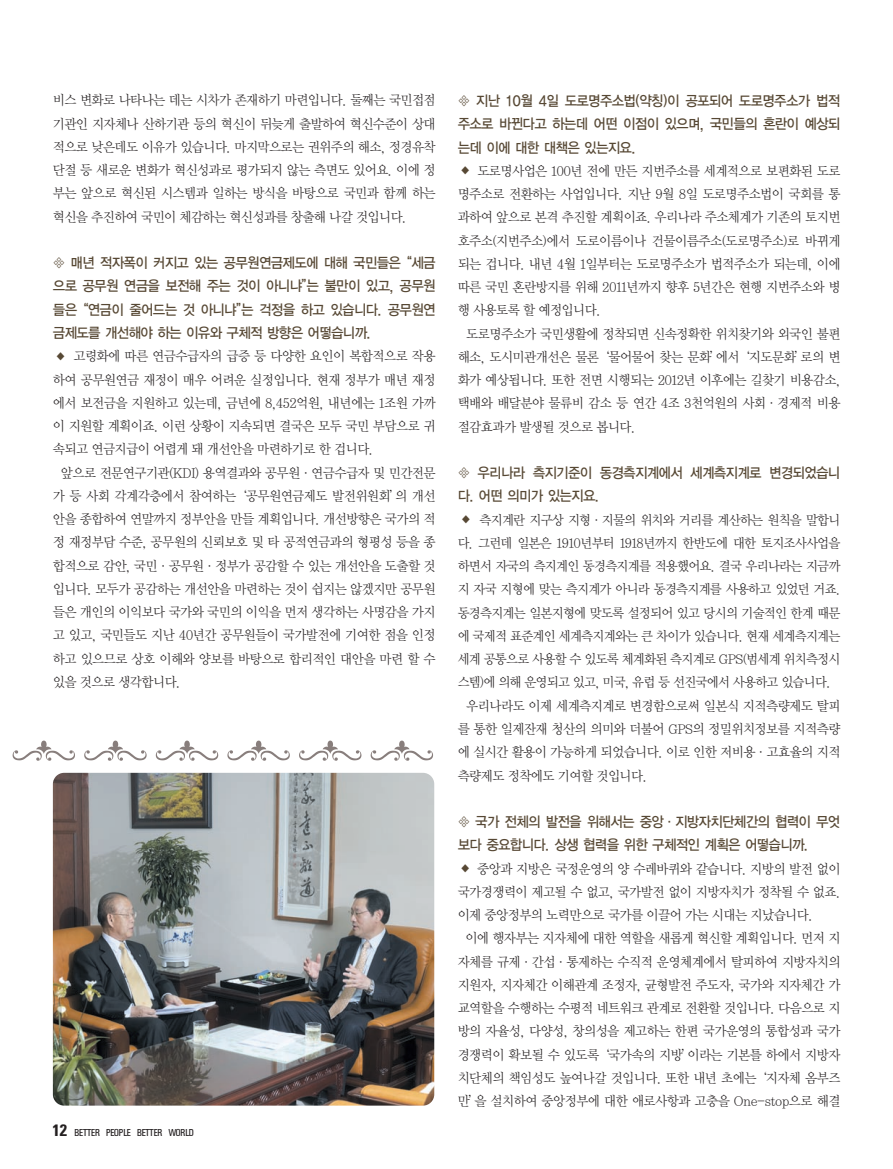
<style>
.page{position:relative;width:893px;height:1169px;background:#fff}
.page>*{position:absolute;margin:0;border:0;box-sizing:border-box;transform-origin:0 0}
.t1{font:14.25px/23.2px "YGO13";letter-spacing:-.11em;color:#574834;text-align:justify;scale:.93 1}
.t2{font:13.5px/23.2px "Y Mj O12";letter-spacing:-.095em;color:#231f20;text-align:justify;scale:.95 1}
.t3{font:13.35px/23.2px "Y Mj O12";letter-spacing:-.11em;color:#231f20;text-align:justify;scale:.95 1}
.t4{font:10.5px "Universal Condensed";color:#231f20}
.s1{font-family:"Univers";font-weight:700;font-stretch:condensed;font-size:16.5px}
.s2{font-size:13.35px}
</style>
<div class="page">
<img style="left:53px;top:772px;width:381px;height:333px;border-radius:11px">
<svg style="left:13px;top:740px;width:62px;height:20px"></svg>
<svg style="left:84px;top:740px;width:63px;height:20px"></svg>
<svg style="left:156px;top:740px;width:62px;height:20px"></svg>
<svg style="left:227px;top:740px;width:63px;height:20px"></svg>
<svg style="left:299px;top:740px;width:62px;height:20px"></svg>
<svg style="left:370px;top:740px;width:63px;height:20px"></svg>
<p class="t2" style="left:53px;top:89px;width:405px">비스 변화로 나타나는 데는 시차가 존재하기 마련입니다. 둘째는 국민접점 기관인 지자체나 산하기관 등의 혁신이 뒤늦게 출발하여 혁신수준이 상대 적으로 낮은데도 이유가 있습니다. 마지막으로는 권위주의 해소, 정경유착 단절 등 새로운 변화가 혁신성과로 평가되지 않는 측면도 있어요. 이에 정 부는 앞으로 혁신된 시스템과 일하는 방식을 바탕으로 국민과 함께 하는 혁신을 추진하여 국민이 체감하는 혁신성과를 창출해 나갈 것입니다.</p>
<p class="t1" style="left:53px;top:252px;width:414px;text-indent:18px">매년 적자폭이 커지고 있는 공무원연금제도에 대해 국민들은“세금 으로 공무원 연금을 보전해 주는 것이 아니냐”는 불만이 있고, 공무원 들은“연금이 줄어드는 것 아니냐”는 걱정을 하고 있습니다. 공무원연 금제도를 개선해야 하는 이유와 구체적 방향은 어떻습니까.</p>
<p class="t2" style="left:73px;top:345px;width:383px">고령화에 따른 연금수급자의 급증 등 다양한 요인이 복합적으로 작용</p>
<p class="t2" style="left:53px;top:368px;width:405px">하여 공무원연금 재정이 매우 어려운 실정입니다. 현재 정부가 매년 재정</p>
<p class="t2" style="left:53px;top:392px;width:405px">에서 보전금을 지원하고 있는데, 금년에 8,452억원, 내년에는 1조원 가까</p>
<p class="t2" style="left:53px;top:415px;width:405px">이 지원할 계획이죠. 이런 상황이 지속되면 결국은 모두 국민 부담으로 귀</p>
<p class="t2" style="left:53px;top:438px;width:339px">속되고 연금지급이 어렵게 돼 개선안을 마련하기로 한 겁니다.</p>
<p class="t2" style="left:61px;top:461px;width:397px">앞으로 전문연구기관(KDI) 용역결과와 공무원∙연금수급자 및 민간전문</p>
<p class="t2" style="left:53px;top:485px;width:405px">가 등 사회 각계각층에서 참여하는‘공무원연금제도 발전위원회’의 개선</p>
<p class="t2" style="left:53px;top:508px;width:405px">안을 종합하여 연말까지 정부안을 만들 계획입니다. 개선방향은 국가의 적</p>
<p class="t2" style="left:53px;top:531px;width:405px">정 재정부담 수준, 공무원의 신뢰보호 및 타 공적연금과의 형평성 등을 종</p>
<p class="t2" style="left:53px;top:554px;width:405px">합적으로 감안, 국민∙공무원∙정부가 공감할 수 있는 개선안을 도출할 것</p>
<p class="t2" style="left:53px;top:578px;width:405px">입니다. 모두가 공감하는 개선안을 마련하는 것이 쉽지는 않겠지만 공무원</p>
<p class="t2" style="left:53px;top:601px;width:405px">들은 개인의 이익보다 국가와 국민의 이익을 먼저 생각하는 사명감을 가지</p>
<p class="t2" style="left:53px;top:624px;width:405px">고 있고, 국민들도 지난 40년간 공무원들이 국가발전에 기여한 점을 인정</p>
<p class="t2" style="left:53px;top:647px;width:405px">하고 있으므로 상호 이해와 양보를 바탕으로 합리적인 대안을 마련 할 수</p>
<p class="t2" style="left:53px;top:671px;width:137px">있을 것으로 생각합니다.</p>
<p class="t4" style="left:53px;top:1129px;width:143px"><span class="s1">12</span> BETTER PEOPLE BETTER WORLD</p>
<p class="t1" style="left:457px;top:90px;width:414px;text-indent:18px">지난 10월 4일 도로명주소법(약칭)이 공포되어 도로명주소가 법적 주소로 바뀐다고 하는데 어떤 이점이 있으며, 국민들의 혼란이 예상되 는데 이에 대한 대책은 있는지요.</p>
<p class="t2" style="left:457px;top:160px;width:405px;text-indent:20px">도로명사업은 100년 전에 만든 지번주소를 세계적으로 보편화된 도로 명주소로 전환하는 사업입니다. 지난 9월 8일 도로명주소법이 국회를 통 과하여 앞으로 본격 추진할 계획이죠. 우리나라 주소체계가 기존의 토지번 호주소(지번주소)에서 도로이름이나 건물이름주소(도로명주소)로 바뀌게 되는 겁니다. 내년 4월 1일부터는 도로명주소가 법적주소가 되는데, 이에 따른 국민 혼란방지를 위해 2011년까지 향후 5년간은 현행 지번주소와 병 행 사용토록 할 예정입니다.</p>
<p class="t2" style="left:457px;top:323px;width:405px;text-indent:9px">도로명주소가 국민생활에 정착되면 신속정확한 위치찾기와 외국인 불편 해소, 도시미관개선은 물론‘물어물어 찾는 문화’에서‘지도문화’로의 변 화가 예상됩니다. 또한 전면 시행되는 2012년 이후에는 길찾기 비용감소, 택배와 배달분야 물류비 감소 등 연간 4조 3천억원의 사회∙경제적 비용 절감효과가 발생될 것으로 봅니다.</p>
<p class="t1" style="left:457px;top:462px;width:414px;text-indent:20px">우리나라 측지기준이 동경측지계에서 세계측지계로 변경되었습니 다. 어떤 의미가 있는지요.</p>
<p class="t3" style="left:457px;top:509px;width:405px;text-indent:22px">측지계란 지구상 지형∙지물의 위치와 거리를 계산하는 원칙을 말합니 다. 그런데 일본은 1910년부터 1918년까지 한반도에 대한 토지조사사업을 하면서 자국의 측지계인 동경측지계를 적용했어요. 결국 우리나라는 지금까 지 자국 지형에 맞는 측지계가 아니라 동경측지계를 사용하고 있었던 거죠. 동경측지계는 일본지형에 맞도록 설정되어 있고 당시의 기술적인 한계 때문 에 국제적 표준계인 세계측지계와는 큰 차이가 있습니다. 현재 세계측지계는 세계 공통으로 사용할 수 있도록 체계화된 측지계로 GPS(범세계 위치측정시 스템)에 의해 운영되고 있고, 미국, 유럽 등 선진국에서 사용하고 있습니다.</p>
<p class="t2" style="left:457px;top:695px;width:405px;text-indent:9px">우리나라도 이제 세계측지계로 변경함으로써 일본식 지적측량제도 탈피 를 통한 일제잔재 청산의 의미와 더불어 <span class="s2">GPS</span>의 정밀위치정보를 지적측량 에 실시간 활용이 가능하게 되었습니다. 이로 인한 저비용∙고효율의 지적 측량제도 정착에도 기여할 것입니다.</p>
<p class="t1" style="left:457px;top:811px;width:414px;text-indent:18px">국가 전체의 발전을 위해서는 중앙∙지방자치단체간의 협력이 무엇 보다 중요합니다. 상생 협력을 위한 구체적인 계획은 어떻습니까.</p>
<p class="t2" style="left:477px;top:857px;width:384px">중앙과 지방은 국정운영의 양 수레바퀴와 같습니다. 지방의 발전 없이</p>
<p class="t2" style="left:457px;top:881px;width:405px">국가경쟁력이 제고될 수 없고, 국가발전 없이 지방자치가 정착될 수 없죠.</p>
<p class="t2" style="left:457px;top:904px;width:376px">이제 중앙정부의 노력만으로 국가를 이끌어 가는 시대는 지났습니다.</p>
<p class="t2" style="left:465px;top:927px;width:397px">이에 행자부는 지자체에 대한 역할을 새롭게 혁신할 계획입니다. 먼저 지</p>
<p class="t2" style="left:457px;top:950px;width:405px">자체를 규제∙간섭∙통제하는 수직적 운영체계에서 탈피하여 지방자치의</p>
<p class="t2" style="left:457px;top:974px;width:405px">지원자, 지자체간 이해관계 조정자, 균형발전 주도자, 국가와 지자체간 가</p>
<p class="t2" style="left:457px;top:997px;width:405px">교역할을 수행하는 수평적 네트워크 관계로 전환할 것입니다. 다음으로 지</p>
<p class="t2" style="left:457px;top:1020px;width:405px">방의 자율성, 다양성, 창의성을 제고하는 한편 국가운영의 통합성과 국가</p>
<p class="t2" style="left:457px;top:1043px;width:405px">경쟁력이 확보될 수 있도록‘국가속의 지방’이라는 기본틀 하에서 지방자</p>
<p class="t2" style="left:457px;top:1067px;width:405px">치단체의 책임성도 높여나갈 것입니다. 또한 내년 초에는‘지자체 옴부즈</p>
<p class="t2" style="left:457px;top:1090px;width:405px">만’을 설치하여 중앙정부에 대한 애로사항과 고충을 One-stop으로 해결</p>
</div>
